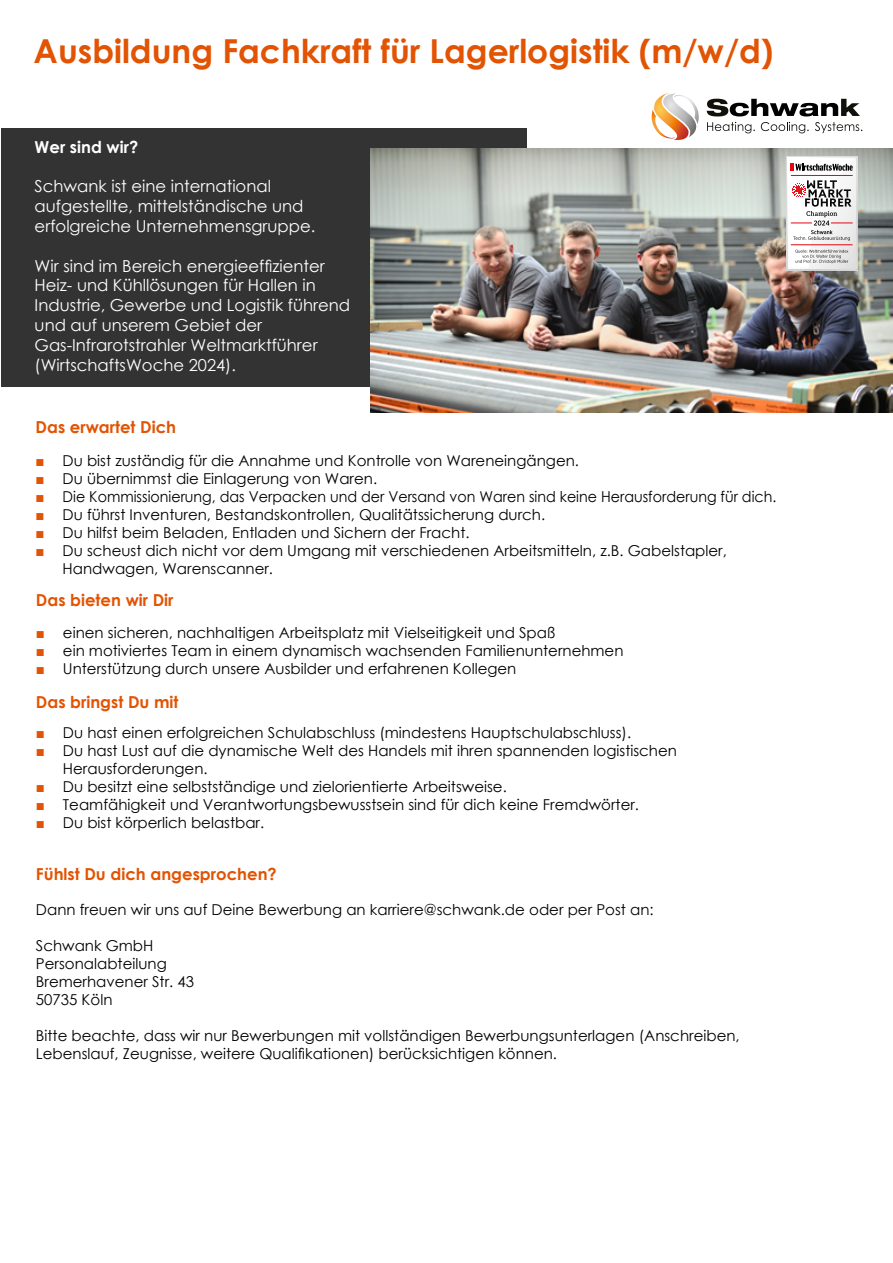
<style>
.page{position:relative;width:893px;height:1263px;background:#fff}
.page>*{position:absolute;margin:0;border:0;box-sizing:border-box;transform-origin:0 0}
.t1{font:700 33px "Century Gothic";color:#e25303}
.t2{font:16.5px/19.8px "Century Gothic";color:#fff}
.t3{font:700 16.5px "Century Gothic";color:#e25303}
.t4{font:700 16.5px "Century Gothic";color:#fff}
.t5{font:15px/18px "Century Gothic";color:#000}
.t6{font:15px "Century Gothic";color:#000;scale:.95 1}
.s1{color:#e25303}
</style>
<div class="page">
<div style="left:1px;top:129px;width:525px;height:258px;background:#333"></div>
<svg style="left:652px;top:93px;width:47px;height:47px"></svg>
<svg style="left:707px;top:122px;width:48px;height:11px"></svg>
<svg style="left:761px;top:122px;width:48px;height:11px"></svg>
<svg style="left:815px;top:122px;width:47px;height:11px"></svg>
<svg style="left:707px;top:99px;width:153px;height:17px"></svg>
<img style="left:370px;top:149px;width:523px;height:263px">
<div style="left:786px;top:156px;width:72px;height:115px;background:#d3d3d3"></div>
<div style="left:786px;top:156px;width:71px;height:114px;border:1px solid #fff"></div>
<svg style="left:788px;top:158px;width:67px;height:110px;background:#d7cecf"></svg>
<h1 class="t1" style="left:34px;top:26px;width:741px">Ausbildung Fachkraft für Lagerlogistik (m/w/d)</h1>
<p class="t4" style="left:35px;top:134px;width:105px">Wer sind wir?</p>
<p class="t2" style="left:35px;top:176px;width:282px">Schwank ist eine international aufgestellte, mittelständische und erfolgreiche Unternehmensgruppe.</p>
<p class="t2" style="left:35px;top:255px;width:317px">Wir sind im Bereich energieeffizienter Heiz- und Kühllösungen für Hallen in Industrie, Gewerbe und Logistik führend und auf unserem Gebiet der Gas-Infrarotstrahler Weltmarktführer (WirtschaftsWoche 2024).</p>
<p class="t3" style="left:36px;top:415px;width:142px">Das erwartet Dich</p>
<p class="t5" style="left:36px;top:451px;width:545px"><span class="s1">■</span> Du bist zuständig für die Annahme und Kontrolle von Wareneingängen.</p>
<p class="t5" style="left:36px;top:469px;width:343px"><span class="s1">■</span> Du übernimmst die Einlagerung von Waren.</p>
<p class="t6" style="left:36px;top:486px;width:781px"><span class="s1">■</span> Die Kommissionierung, das Verpacken und der Versand von Waren sind keine Herausforderung für dich.</p>
<p class="t5" style="left:36px;top:505px;width:511px"><span class="s1">■</span> Du führst Inventuren, Bestandskontrollen, Qualitätssicherung durch.</p>
<p class="t5" style="left:36px;top:523px;width:435px"><span class="s1">■</span> Du hilfst beim Beladen, Entladen und Sichern der Fracht.</p>
<p class="t5" style="left:63px;top:541px;width:666px;text-indent:-27px"><span class="s1">■</span> Du scheust dich nicht vor dem Umgang mit verschiedenen Arbeitsmitteln, z.B. Gabelstapler,<br>Handwagen, Warenscanner.</p>
<p class="t3" style="left:36px;top:587px;width:139px">Das bieten wir Dir</p>
<p class="t5" style="left:36px;top:623px;width:521px"><span class="s1">■</span> einen sicheren, nachhaltigen Arbeitsplatz mit Vielseitigkeit und Spaß</p>
<p class="t5" style="left:36px;top:641px;width:589px"><span class="s1">■</span> ein motiviertes Team in einem dynamisch wachsenden Familienunternehmen</p>
<p class="t5" style="left:36px;top:659px;width:482px"><span class="s1">■</span> Unterstützung durch unsere Ausbilder und erfahrenen Kollegen</p>
<p class="t3" style="left:36px;top:689px;width:144px">Das bringst Du mit</p>
<p class="t5" style="left:36px;top:724px;width:597px"><span class="s1">■</span> Du hast einen erfolgreichen Schulabschluss (mindestens Hauptschulabschluss).</p>
<p class="t5" style="left:63px;top:742px;width:616px;text-indent:-27px"><span class="s1">■</span> Du hast Lust auf die dynamische Welt des Handels mit ihren spannenden logistischen<br>Herausforderungen.</p>
<p class="t5" style="left:36px;top:778px;width:472px"><span class="s1">■</span> Du besitzt eine selbstständige und zielorientierte Arbeitsweise.</p>
<p class="t5" style="left:36px;top:796px;width:605px"><span class="s1">■</span> Teamfähigkeit und Verantwortungsbewusstsein sind für dich keine Fremdwörter.</p>
<p class="t5" style="left:36px;top:814px;width:230px"><span class="s1">■</span> Du bist körperlich belastbar.</p>
<p class="t3" style="left:36px;top:861px;width:242px">Fühlst Du dich angesprochen?</p>
<p class="t5" style="left:36px;top:900px;width:619px">Dann freuen wir uns auf Deine Bewerbung an karriere@schwank.de oder per Post an:</p>
<p class="t5" style="left:36px;top:936px;width:160px">Schwank GmbH<br>Personalabteilung<br>Bremerhavener Str. 43<br>50735 Köln</p>
<p class="t5" style="left:36px;top:1026px;width:705px">Bitte beachte, dass wir nur Bewerbungen mit vollständigen Bewerbungsunterlagen (Anschreiben,<br>Lebenslauf, Zeugnisse, weitere Qualifikationen) berücksichtigen können.</p>
</div>
